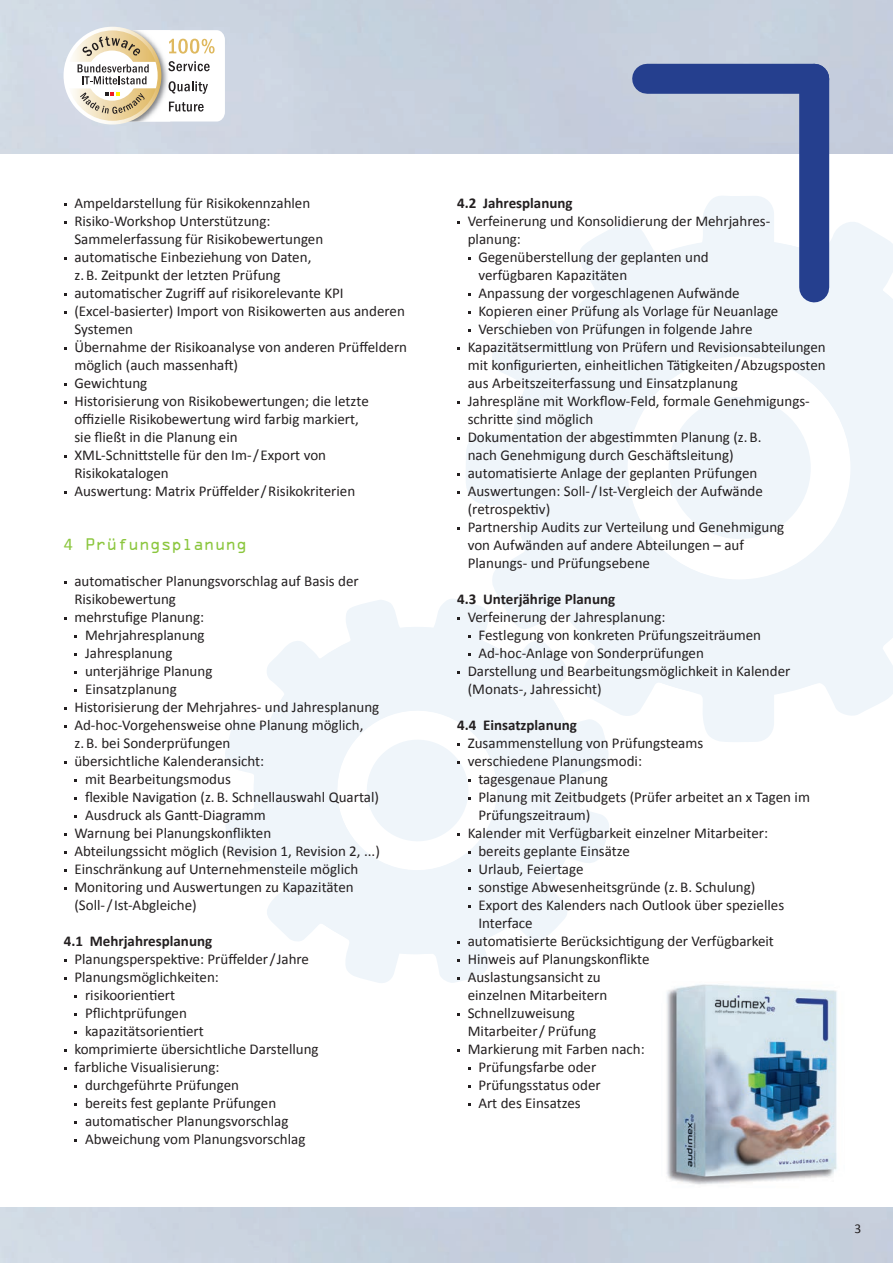
<style>
.page{position:relative;width:893px;height:1263px;background:#fff}
.page>*{position:absolute;margin:0;border:0;box-sizing:border-box;transform-origin:0 0}
.t1{font:15px/18px "Calibri";color:#231f20}
.t2{font:700 15px "Calibri";color:#231f20}
.t3{font:15px "OCRAM";color:#8bc63e}
.t4{font:13.5px "Calibri";color:#231f20}
.s1{font-family:"Calibri";font-size:18px}
</style>
<div class="page">
<img style="left:666px;top:984px;width:171px;height:201px">
<svg style="left:466px;top:195px;width:424px;height:547px"></svg>
<svg style="left:510px;top:239px;width:383px;height:457px;fill:#eff5fa"></svg>
<div style="left:669px;top:397px;width:142px;height:142px;background:#eff5fa;border-radius:50%"></div>
<svg style="left:225px;top:597px;width:385px;height:386px"></svg>
<svg style="left:236px;top:609px;width:362px;height:362px;fill:#eff5fa"></svg>
<img style="left:0;top:0;width:893px;height:154px">
<div style="left:647px;top:64px;width:167px;height:30px;background:#253f8e"></div>
<div style="left:799px;top:79px;width:30px;height:208px;background:#253f8e"></div>
<svg style="left:361px;top:734px;width:113px;height:120px"></svg>
<svg style="left:64px;top:27px;width:97px;height:98px"></svg>
<svg style="left:67px;top:30px;width:158px;height:92px"></svg>
<p class="t1" style="left:74px;top:194px;width:334px">Ampeldarstellung für Risikokennzahlen Risiko-Workshop Unterstützung:<br>Sammelerfassung für Risikobewertungen automatische Einbeziehung von Daten,<br>z. B. Zeitpunkt der letzten Prüfung<br>automatischer Zugriff auf risikorelevante KPI (Excel-basierter) Import von Risikowerten aus anderen Systemen<br>Übernahme der Risikoanalyse von anderen Prüffeldern möglich (auch massenhaft)<br>Gewichtung<br>Historisierung von Risikobewertungen; die letzte offizielle Risikobewertung wird farbig markiert,<br>sie fließt in die Planung ein<br>XML-Schnittstelle für den Im-/Export von Risikokatalogen<br>Auswertung: Matrix Prüffelder/Risikokriterien</p>
<p class="t3" style="left:64px;top:535px;width:185px"><span class="s1">4</span> Prüfungsplanung</p>
<p class="t1" style="left:74px;top:572px;width:286px">automatischer Planungsvorschlag auf Basis der</p>
<p class="t1" style="left:74px;top:590px;width:103px">Risikobewertung</p>
<p class="t1" style="left:74px;top:608px;width:131px">mehrstufige Planung:</p>
<p class="t1" style="left:85px;top:626px;width:121px">Mehrjahresplanung</p>
<p class="t1" style="left:85px;top:644px;width:89px">Jahresplanung</p>
<p class="t1" style="left:85px;top:662px;width:129px">unterjährige Planung</p>
<p class="t1" style="left:85px;top:680px;width:93px">Einsatzplanung</p>
<p class="t1" style="left:74px;top:698px;width:306px">Historisierung der Mehrjahres- und Jahresplanung</p>
<p class="t1" style="left:74px;top:716px;width:291px">Ad-hoc-Vorgehensweise ohne Planung möglich,</p>
<p class="t1" style="left:74px;top:734px;width:157px">z. B. bei Sonderprüfungen</p>
<p class="t1" style="left:74px;top:752px;width:191px">übersichtliche Kalenderansicht:</p>
<p class="t1" style="left:85px;top:770px;width:147px">mit Bearbeitungsmodus</p>
<p class="t1" style="left:85px;top:788px;width:296px">flexible Navigation (z. B. Schnellauswahl Quartal)</p>
<p class="t1" style="left:85px;top:806px;width:182px">Ausdruck als Gantt-Diagramm</p>
<p class="t1" style="left:74px;top:824px;width:198px">Warnung bei Planungskonflikten</p>
<p class="t1" style="left:74px;top:842px;width:307px">Abteilungssicht möglich (Revision 1, Revision 2, ...)</p>
<p class="t1" style="left:74px;top:860px;width:285px">Einschränkung auf Unternehmensteile möglich</p>
<p class="t1" style="left:74px;top:878px;width:281px">Monitoring und Auswertungen zu Kapazitäten</p>
<p class="t1" style="left:74px;top:896px;width:124px">(Soll-/Ist-Abgleiche)</p>
<p class="t2" style="left:64px;top:931px;width:150px">4.1 Mehrjahresplanung</p>
<p class="t1" style="left:74px;top:950px;width:236px">Planungsperspektive: Prüffelder/Jahre</p>
<p class="t1" style="left:74px;top:968px;width:146px">Planungsmöglichkeiten:</p>
<p class="t1" style="left:85px;top:986px;width:92px">risikoorientiert</p>
<p class="t1" style="left:85px;top:1004px;width:103px">Pflichtprüfungen</p>
<p class="t1" style="left:85px;top:1022px;width:120px">kapazitätsorientiert</p>
<p class="t1" style="left:74px;top:1040px;width:246px">komprimierte übersichtliche Darstellung</p>
<p class="t1" style="left:74px;top:1058px;width:147px">farbliche Visualisierung:</p>
<p class="t1" style="left:85px;top:1076px;width:156px">durchgeführte Prüfungen</p>
<p class="t1" style="left:85px;top:1094px;width:193px">bereits fest geplante Prüfungen</p>
<p class="t1" style="left:85px;top:1112px;width:205px">automatischer Planungsvorschlag</p>
<p class="t1" style="left:85px;top:1130px;width:222px">Abweichung vom Planungsvorschlag</p>
<p class="t2" style="left:457px;top:193px;width:117px">4.2 Jahresplanung</p>
<p class="t1" style="left:468px;top:212px;width:304px">Verfeinerung und Konsolidierung der Mehrjahres-</p>
<p class="t1" style="left:468px;top:230px;width:55px">planung:</p>
<p class="t1" style="left:478px;top:248px;width:232px">Gegenüberstellung der geplanten und</p>
<p class="t1" style="left:478px;top:266px;width:150px">verfügbaren Kapazitäten</p>
<p class="t1" style="left:478px;top:284px;width:263px">Anpassung der vorgeschlagenen Aufwände</p>
<p class="t1" style="left:478px;top:302px;width:302px">Kopieren einer Prüfung als Vorlage für Neuanlage</p>
<p class="t1" style="left:478px;top:320px;width:276px">Verschieben von Prüfungen in folgende Jahre</p>
<p class="t1" style="left:468px;top:338px;width:359px">Kapazitätsermittlung von Prüfern und Revisionsabteilungen</p>
<p class="t1" style="left:468px;top:356px;width:359px">mit konfigurierten, einheitlichen Tätigkeiten/Abzugsposten</p>
<p class="t1" style="left:468px;top:374px;width:271px">aus Arbeitszeiterfassung und Einsatzplanung</p>
<p class="t1" style="left:468px;top:392px;width:344px">Jahrespläne mit Workflow-Feld, formale Genehmigungs-</p>
<p class="t1" style="left:468px;top:410px;width:127px">schritte sind möglich</p>
<p class="t1" style="left:468px;top:428px;width:295px">Dokumentation der abgestimmten Planung (z. B.</p>
<p class="t1" style="left:468px;top:446px;width:267px">nach Genehmigung durch Geschäftsleitung)</p>
<p class="t1" style="left:468px;top:464px;width:291px">automatisierte Anlage der geplanten Prüfungen</p>
<p class="t1" style="left:468px;top:482px;width:297px">Auswertungen: Soll-/Ist-Vergleich der Aufwände</p>
<p class="t1" style="left:468px;top:500px;width:84px">(retrospektiv)</p>
<p class="t1" style="left:468px;top:518px;width:318px">Partnership Audits zur Verteilung und Genehmigung</p>
<p class="t1" style="left:468px;top:536px;width:278px">von Aufwänden auf andere Abteilungen – auf</p>
<p class="t1" style="left:468px;top:554px;width:184px">Planungs- und Prüfungsebene</p>
<p class="t2" style="left:457px;top:589px;width:160px">4.3 Unterjährige Planung</p>
<p class="t1" style="left:468px;top:608px;width:199px">Verfeinerung der Jahresplanung:</p>
<p class="t1" style="left:478px;top:626px;width:284px">Festlegung von konkreten Prüfungszeiträumen</p>
<p class="t1" style="left:478px;top:644px;width:227px">Ad-hoc-Anlage von Sonderprüfungen</p>
<p class="t1" style="left:468px;top:662px;width:324px">Darstellung und Bearbeitungsmöglichkeit in Kalender</p>
<p class="t1" style="left:468px;top:680px;width:135px">(Monats-, Jahressicht)</p>
<p class="t2" style="left:457px;top:715px;width:121px">4.4 Einsatzplanung</p>
<p class="t1" style="left:468px;top:734px;width:237px">Zusammenstellung von Prüfungsteams</p>
<p class="t1" style="left:468px;top:752px;width:176px">verschiedene Planungsmodi:</p>
<p class="t1" style="left:478px;top:770px;width:131px">tagesgenaue Planung</p>
<p class="t1" style="left:478px;top:788px;width:333px">Planung mit Zeitbudgets (Prüfer arbeitet an x Tagen im</p>
<p class="t1" style="left:478px;top:806px;width:114px">Prüfungszeitraum)</p>
<p class="t1" style="left:468px;top:824px;width:302px">Kalender mit Verfügbarkeit einzelner Mitarbeiter:</p>
<p class="t1" style="left:478px;top:842px;width:153px">bereits geplante Einsätze</p>
<p class="t1" style="left:478px;top:860px;width:107px">Urlaub, Feiertage</p>
<p class="t1" style="left:478px;top:878px;width:278px">sonstige Abwesenheitsgründe (z. B. Schulung)</p>
<p class="t1" style="left:478px;top:896px;width:307px">Export des Kalenders nach Outlook über spezielles</p>
<p class="t1" style="left:478px;top:914px;width:56px">Interface</p>
<p class="t1" style="left:468px;top:932px;width:308px">automatisierte Berücksichtigung der Verfügbarkeit</p>
<p class="t1" style="left:468px;top:950px;width:183px">Hinweis auf Planungskonflikte</p>
<p class="t1" style="left:468px;top:968px;width:135px">Auslastungsansicht zu</p>
<p class="t1" style="left:468px;top:986px;width:141px">einzelnen Mitarbeitern</p>
<p class="t1" style="left:468px;top:1004px;width:109px">Schnellzuweisung</p>
<p class="t1" style="left:468px;top:1022px;width:130px">Mitarbeiter/ Prüfung</p>
<p class="t1" style="left:468px;top:1040px;width:179px">Markierung mit Farben nach:</p>
<p class="t1" style="left:478px;top:1058px;width:119px">Prüfungsfarbe oder</p>
<p class="t1" style="left:478px;top:1076px;width:124px">Prüfungsstatus oder</p>
<p class="t1" style="left:478px;top:1094px;width:104px">Art des Einsatzes</p>
<p class="t4" style="left:855px;top:1220px;width:8px">3</p>
</div>
